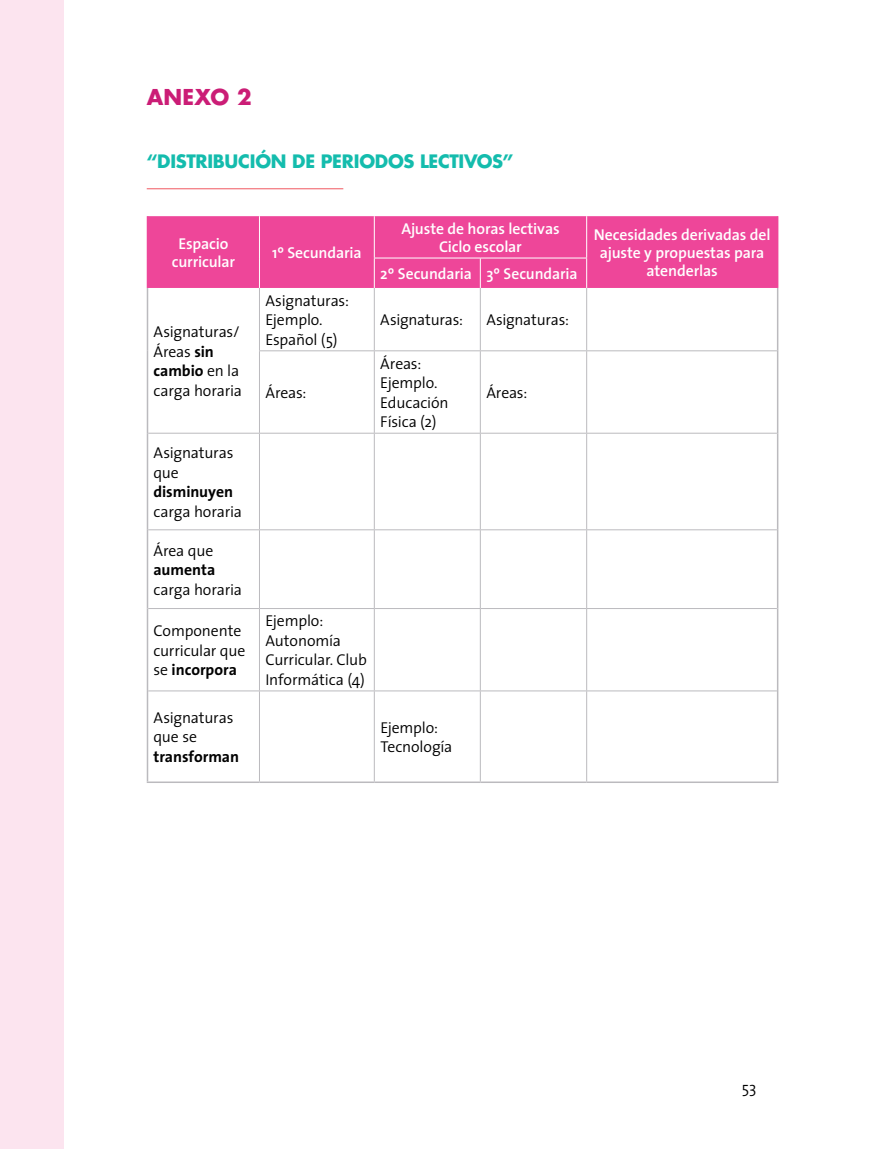
<style>
.page{position:relative;width:872px;height:1149px;background:#fff}
.page>*{position:absolute;margin:0;border:0;box-sizing:border-box;transform-origin:0 0}
.t1{font:700 21.3px "Futura Std";letter-spacing:.01em;color:#cb1d76}
.t2{font:700 18px "Futura Std";letter-spacing:-.015em;color:#14bcad}
.t3{font:300 15.75px/19.5px "The Sans";letter-spacing:-.015em;color:#000}
.t4{font:600 15.75px/18px "The Sans";letter-spacing:-.01em;color:#fff;text-align:center}
.t5{font:700 15.75px "The Sans";letter-spacing:-.005em;color:#000}
.s1{font-weight:700}
</style>
<div class="page">
<div style="left:0;top:0;width:63px;height:1148px;background:#fce4ef"></div>
<hr style="left:147px;top:188px;width:196px;height:1px;background:#f05861">
<div style="left:148px;top:216px;width:629px;height:72px;background:#ee4699"></div>
<hr style="left:259px;top:216px;width:1px;height:42px;background:#fff">
<hr style="left:374px;top:216px;width:1px;height:41px;background:#fff">
<hr style="left:586px;top:216px;width:1px;height:41px;background:#fff">
<hr style="left:259px;top:258px;width:1px;height:30px;background:#fff">
<hr style="left:374px;top:257px;width:106px;height:1px;background:#fff">
<hr style="left:374px;top:258px;width:1px;height:30px;background:#fff">
<hr style="left:480px;top:257px;width:107px;height:1px;background:#fff">
<hr style="left:480px;top:258px;width:1px;height:30px;background:#fff">
<hr style="left:586px;top:258px;width:1px;height:30px;background:#fff">
<hr style="left:147px;top:216px;width:1px;height:42px;background:#ee4699">
<hr style="left:147px;top:258px;width:1px;height:30px;background:#ee4699">
<hr style="left:777px;top:216px;width:1px;height:42px;background:#ee4699">
<hr style="left:777px;top:258px;width:1px;height:30px;background:#ee4699">
<hr style="left:147px;top:288px;width:1px;height:63px;background:#bbbabe">
<hr style="left:147px;top:351px;width:1px;height:82px;background:#bbbabe">
<hr style="left:777px;top:288px;width:1px;height:63px;background:#bbbabe">
<hr style="left:777px;top:351px;width:1px;height:82px;background:#bbbabe">
<hr style="left:147px;top:433px;width:1px;height:96px;background:#bbbabe">
<hr style="left:777px;top:433px;width:1px;height:96px;background:#bbbabe">
<hr style="left:147px;top:529px;width:1px;height:79px;background:#bbbabe">
<hr style="left:777px;top:529px;width:1px;height:79px;background:#bbbabe">
<hr style="left:147px;top:608px;width:1px;height:82px;background:#bbbabe">
<hr style="left:777px;top:608px;width:1px;height:82px;background:#bbbabe">
<hr style="left:147px;top:690px;width:1px;height:91px;background:#bbbabe">
<hr style="left:777px;top:690px;width:1px;height:91px;background:#bbbabe">
<hr style="left:147px;top:781px;width:112px;height:1px;background:#bbbabe">
<hr style="left:259px;top:781px;width:115px;height:1px;background:#bbbabe">
<hr style="left:374px;top:781px;width:106px;height:1px;background:#bbbabe">
<hr style="left:480px;top:781px;width:106px;height:1px;background:#bbbabe">
<hr style="left:586px;top:781px;width:192px;height:1px;background:#bbbabe">
<hr style="left:259px;top:288px;width:1px;height:62px;background:#bbbabe">
<hr style="left:374px;top:288px;width:1px;height:62px;background:#bbbabe">
<hr style="left:480px;top:288px;width:1px;height:62px;background:#bbbabe">
<hr style="left:586px;top:288px;width:1px;height:62px;background:#bbbabe">
<hr style="left:259px;top:350px;width:115px;height:1px;background:#bbbabe">
<hr style="left:259px;top:351px;width:1px;height:81px;background:#bbbabe">
<hr style="left:374px;top:350px;width:106px;height:1px;background:#bbbabe">
<hr style="left:374px;top:351px;width:1px;height:81px;background:#bbbabe">
<hr style="left:480px;top:350px;width:106px;height:1px;background:#bbbabe">
<hr style="left:480px;top:351px;width:1px;height:81px;background:#bbbabe">
<hr style="left:586px;top:350px;width:191px;height:1px;background:#bbbabe">
<hr style="left:586px;top:351px;width:1px;height:81px;background:#bbbabe">
<hr style="left:148px;top:432px;width:111px;height:1px;background:#bbbabe">
<hr style="left:259px;top:432px;width:115px;height:1px;background:#bbbabe">
<hr style="left:259px;top:433px;width:1px;height:96px;background:#bbbabe">
<hr style="left:374px;top:432px;width:106px;height:1px;background:#bbbabe">
<hr style="left:374px;top:433px;width:1px;height:96px;background:#bbbabe">
<hr style="left:480px;top:432px;width:106px;height:1px;background:#bbbabe">
<hr style="left:480px;top:433px;width:1px;height:96px;background:#bbbabe">
<hr style="left:586px;top:432px;width:191px;height:1px;background:#bbbabe">
<hr style="left:586px;top:433px;width:1px;height:96px;background:#bbbabe">
<hr style="left:148px;top:529px;width:111px;height:1px;background:#bbbabe">
<hr style="left:259px;top:529px;width:115px;height:1px;background:#bbbabe">
<hr style="left:259px;top:530px;width:1px;height:78px;background:#bbbabe">
<hr style="left:374px;top:529px;width:106px;height:1px;background:#bbbabe">
<hr style="left:374px;top:530px;width:1px;height:78px;background:#bbbabe">
<hr style="left:480px;top:529px;width:106px;height:1px;background:#bbbabe">
<hr style="left:480px;top:530px;width:1px;height:78px;background:#bbbabe">
<hr style="left:586px;top:529px;width:191px;height:1px;background:#bbbabe">
<hr style="left:586px;top:530px;width:1px;height:78px;background:#bbbabe">
<hr style="left:148px;top:608px;width:111px;height:1px;background:#bbbabe">
<hr style="left:259px;top:608px;width:115px;height:1px;background:#bbbabe">
<hr style="left:259px;top:608px;width:1px;height:82px;background:#bbbabe">
<hr style="left:374px;top:608px;width:106px;height:1px;background:#bbbabe">
<hr style="left:374px;top:608px;width:1px;height:82px;background:#bbbabe">
<hr style="left:480px;top:608px;width:106px;height:1px;background:#bbbabe">
<hr style="left:480px;top:608px;width:1px;height:82px;background:#bbbabe">
<hr style="left:586px;top:608px;width:191px;height:1px;background:#bbbabe">
<hr style="left:586px;top:608px;width:1px;height:82px;background:#bbbabe">
<hr style="left:148px;top:690px;width:111px;height:1px;background:#bbbabe">
<hr style="left:259px;top:690px;width:115px;height:1px;background:#bbbabe">
<hr style="left:259px;top:691px;width:1px;height:90px;background:#bbbabe">
<hr style="left:374px;top:690px;width:106px;height:1px;background:#bbbabe">
<hr style="left:374px;top:691px;width:1px;height:90px;background:#bbbabe">
<hr style="left:480px;top:690px;width:106px;height:1px;background:#bbbabe">
<hr style="left:480px;top:691px;width:1px;height:90px;background:#bbbabe">
<hr style="left:586px;top:690px;width:191px;height:1px;background:#bbbabe">
<hr style="left:586px;top:691px;width:1px;height:90px;background:#bbbabe">
<h1 class="t1" style="left:147px;top:83px;width:107px">ANEXO 2</h1>
<p class="t2" style="left:147px;top:149px;width:368px">“DISTRIBUCIÓN DE PERIODOS LECTIVOS”</p>
<p class="t4" style="left:172px;top:234px;width:65px">Espacio curricular</p>
<p class="t4" style="left:272px;top:243px;width:91px">1º Secundaria</p>
<p class="t3" style="left:153px;top:321px;width:90px">Asignaturas/<br>Áreas <span class="s1">sin cambio</span> en la carga horaria</p>
<p class="t3" style="left:265px;top:290px;width:85px">Asignaturas:<br>Ejemplo.<br>Español (5)</p>
<p class="t3" style="left:265px;top:382px;width:42px">Áreas:</p>
<p class="t3" style="left:153px;top:442px;width:81px">Asignaturas que</p>
<p class="t5" style="left:153px;top:478px;width:81px">disminuyen</p>
<p class="t3" style="left:153px;top:501px;width:90px">carga horaria</p>
<p class="t3" style="left:153px;top:540px;width:61px">Área que</p>
<p class="t5" style="left:153px;top:556px;width:63px">aumenta</p>
<p class="t3" style="left:153px;top:579px;width:90px">carga horaria</p>
<p class="t3" style="left:153px;top:620px;width:93px">Componente curricular que se <span class="s1">incorpora</span></p>
<p class="t3" style="left:265px;top:610px;width:103px">Ejemplo:<br>Autonomía<br>Curricular. Club<br>Informática (4)</p>
<p class="t3" style="left:153px;top:707px;width:81px">Asignaturas que se</p>
<p class="t5" style="left:153px;top:743px;width:87px">transforman</p>
<p class="t4" style="left:401px;top:219px;width:160px">Ajuste de horas lectivas<br>Ciclo escolar</p>
<p class="t4" style="left:594px;top:225px;width:178px">Necesidades derivadas del ajuste y propuestas para</p>
<p class="t4" style="left:380px;top:264px;width:199px">2º Secundaria 3º Secundaria</p>
<p class="t4" style="left:646px;top:261px;width:73px">atenderlas</p>
<p class="t3" style="left:380px;top:309px;width:84px">Asignaturas:</p>
<p class="t3" style="left:486px;top:309px;width:84px">Asignaturas:</p>
<p class="t3" style="left:380px;top:353px;width:70px">Áreas:<br>Ejemplo.<br>Educación<br>Física (2)</p>
<p class="t3" style="left:486px;top:382px;width:42px">Áreas:</p>
<p class="t3" style="left:380px;top:717px;width:74px">Ejemplo:<br>Tecnología</p>
<p class="t3" style="left:742px;top:1076px;width:16px">53</p>
</div>
